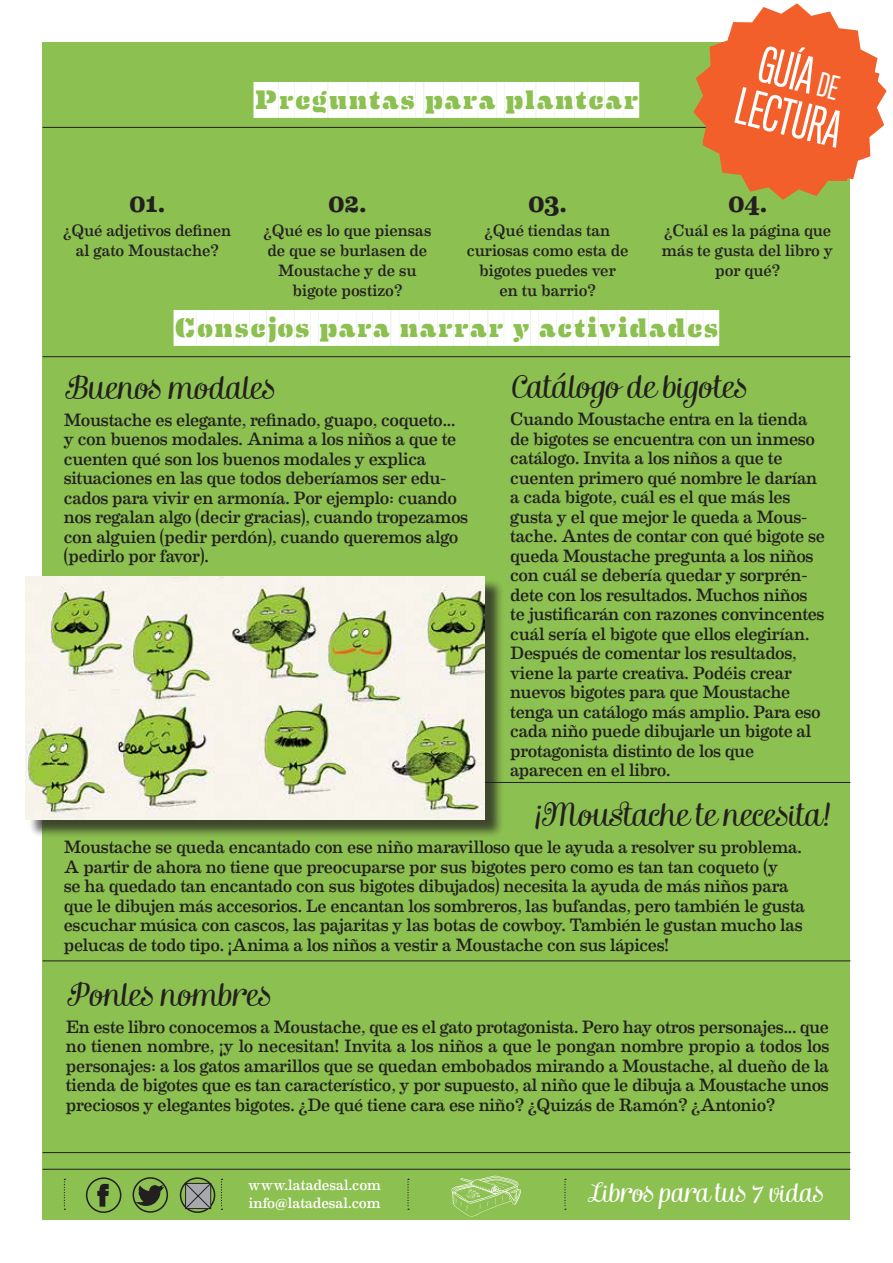
<style>
.page{position:relative;width:893px;height:1263px;background:#fff}
.page>*{position:absolute;margin:0;border:0;box-sizing:border-box;transform-origin:0 0}
.t1{font:45.9px "Titling Gothic FB Comp";color:#fff}
.t2{font:italic 33px "Mishka";color:#231f20}
.t3{font:27px "Eames Century Modern Stencil Cameo";color:#fff}
.t4{font:italic 27px "Mishka";color:#fff}
.t5{font:700 27px "Eames Century Modern";letter-spacing:-.015em;color:#231f20}
.LATAFICHA_texto_gene{font:18px/19.5px "Eames Century Modern";letter-spacing:-.025em;color:#231f20}
.t6{font:16.5px/19.8px "Eames Century Modern";letter-spacing:-.015em;color:#231f20;text-align:center}
.t7{font:15px "Eames Century Modern";color:#fff}
.s1{font-size:30.3px}
</style>
<div class="page">
<div style="left:43px;top:43px;width:807px;height:1177px;background:#8cc050"></div>
<hr style="left:43px;top:961px;width:807px;height:1px;background:#231f20">
<hr style="left:43px;top:1169px;width:807px;height:1px;background:#231f20">
<svg style="left:564px;top:1179px;width:2px;height:31px"></svg>
<hr style="left:43px;top:1152px;width:807px;height:1px;background:#231f20">
<svg style="left:407px;top:1179px;width:2px;height:31px"></svg>
<svg style="left:221px;top:1179px;width:1px;height:31px"></svg>
<svg style="left:64px;top:1179px;width:1px;height:31px"></svg>
<img style="left:451px;top:1175px;width:70px;height:42px">
<div style="left:133px;top:1177px;width:35px;height:36px;border:2px solid #231f20;border-radius:50%"></div>
<svg style="left:132px;top:1183px;width:32px;height:24px"></svg>
<div style="left:86px;top:1177px;width:35px;height:36px;border:2px solid #231f20;border-radius:50%"></div>
<svg style="left:97px;top:1183px;width:12px;height:24px"></svg>
<hr style="left:43px;top:782px;width:807px;height:1px;background:#231f20">
<hr style="left:43px;top:356px;width:807px;height:1px;background:#231f20">
<hr style="left:43px;top:127px;width:807px;height:1px;background:#231f20">
<svg style="left:693px;top:3px;width:194px;height:197px"></svg>
<div style="left:28px;top:578px;width:475px;height:260px;background:#231f20;opacity:.75"></div>
<img style="left:26px;top:576px;width:459px;height:243px">
<div style="left:180px;top:1177px;width:35px;height:36px;border:2px solid #231f20;border-radius:50%"></div>
<svg style="left:185px;top:1183px;width:26px;height:26px"></svg>
<p class="t3" style="left:254px;top:82px;width:387px">PREGUNTAS PARA PLANTEAR</p>
<p class="t5" style="left:129px;top:182px;width:38px">01.</p>
<p class="t6" style="left:63px;top:220px;width:170px">¿Qué adjetivos definen al gato Moustache?</p>
<p class="t5" style="left:328px;top:182px;width:40px">02.</p>
<p class="t6" style="left:263px;top:220px;width:169px">¿Qué es lo que piensas de que se burlasen de<br>Moustache y de su bigote postizo?</p>
<p class="t5" style="left:528px;top:182px;width:41px">03.</p>
<p class="t6" style="left:467px;top:220px;width:163px">¿Qué tiendas tan curiosas como esta de bigotes puedes ver<br>en tu barrio?</p>
<p class="t1" style="left:766px;top:38px;width:83px;rotate:14deg">GUÍA <span class="s1">DE</span></p>
<p class="t1" style="left:743px;top:79px;width:108px;rotate:14deg">LECTURA</p>
<p class="t5" style="left:728px;top:182px;width:41px">04.</p>
<p class="t6" style="left:662px;top:220px;width:173px">¿Cuál es la página que más te gusta del libro y por qué?</p>
<p class="t3" style="left:174px;top:310px;width:547px">CONSEJOS PARA NARRAR Y ACTIVIDADES</p>
<p class="t2" style="left:510px;top:367px;width:237px">Catálogo de bigotes</p>
<p class="LATAFICHA_texto_gene" style="left:510px;top:408px;width:316px">Cuando Moustache entra en la tienda de bigotes se encuentra con un inmeso catálogo. Invita a los niños a que te cuenten primero qué nombre le darían a cada bigote, cuál es el que más les gusta y el que mejor le queda a Mous&shy;tache. Antes de contar con qué bigote se queda Moustache pregunta a los niños con cuál se debería quedar y sorprén&shy;dete con los resultados. Muchos niños te justificarán con razones convincentes cuál sería el bigote que ellos elegirían.<br>Después de comentar los resultados, viene la parte creativa. Podéis crear nuevos bigotes para que Moustache tenga un catálogo más amplio. Para eso cada niño puede dibujarle un bigote al protagonista distinto de los que aparecen en el libro.</p>
<p class="t2" style="left:534px;top:796px;width:297px">¡Moustache te necesita!</p>
<p class="LATAFICHA_texto_gene" style="left:64px;top:836px;width:743px">Moustache se queda encantado con ese niño maravilloso que le ayuda a resolver su problema.<br>A partir de ahora no tiene que preocuparse por sus bigotes pero como es tan tan coqueto (y<br>se ha quedado tan encantado con sus bigotes dibujados) necesita la ayuda de más niños para que le dibujen más accesorios. Le encantan los sombreros, las bufandas, pero también le gusta escuchar música con cascos, las pajaritas y las botas de cowboy. También le gustan mucho las pelucas de todo tipo. ¡Anima a los niños a vestir a Moustache con sus lápices!</p>
<p class="t2" style="left:66px;top:975px;width:206px">Ponles nombres</p>
<p class="LATAFICHA_texto_gene" style="left:66px;top:1016px;width:765px;text-align:justify">En este libro conocemos a Moustache, que es el gato protagonista. Pero hay otros personajes... que no tienen nombre, ¡y lo necesitan! Invita a los niños a que le pongan nombre propio a todos los personajes: a los gatos amarillos que se quedan embobados mirando a Moustache, al dueño de la tienda de bigotes que es tan característico, y por supuesto, al niño que le dibuja a Moustache unos preciosos y elegantes bigotes. ¿De qué tiene cara ese niño? ¿Quizás de Ramón? ¿Antonio?</p>
<p class="t2" style="left:64px;top:368px;width:212px">Buenos modales</p>
<p class="LATAFICHA_texto_gene" style="left:64px;top:409px;width:406px">Moustache es elegante, refinado, guapo, coqueto... y con buenos modales. Anima a los niños a que te cuenten qué son los buenos modales y explica situaciones en las que todos deberíamos ser edu&shy;cados para vivir en armonía. Por ejemplo: cuando nos regalan algo (decir gracias), cuando tropezamos con alguien (pedir perdón), cuando queremos algo (pedirlo por favor).</p>
<p class="t7" style="left:248px;top:1174px;width:135px">www.latadesal.com</p>
<p class="t7" style="left:249px;top:1192px;width:134px">info@latadesal.com</p>
<p class="t4" style="left:587px;top:1176px;width:237px">Libros para tus 7 vidas</p>
</div>
